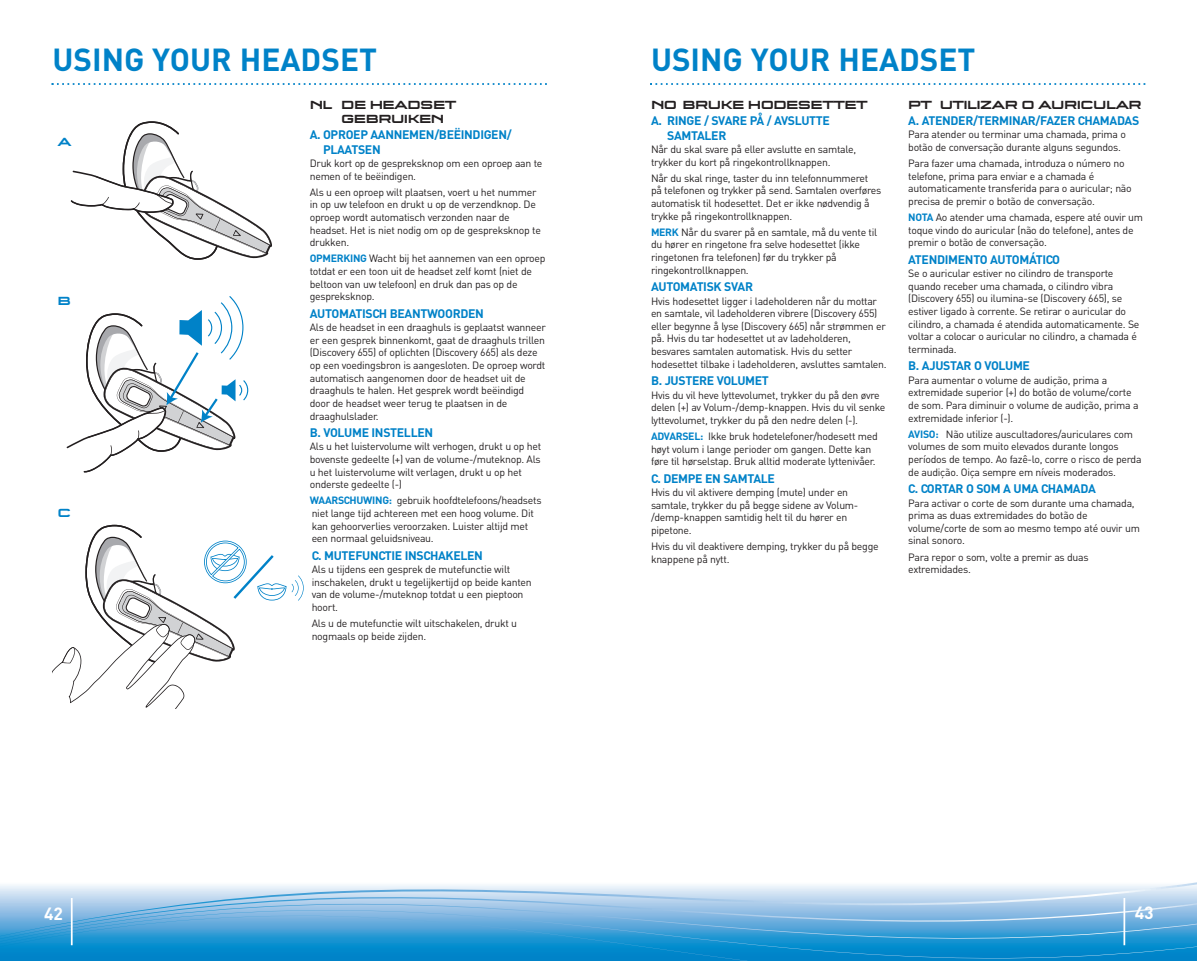
<style>
.page{position:relative;width:1197px;height:961px;background:#fff}
.page>*{position:absolute;margin:0;border:0;box-sizing:border-box;transform-origin:0 0}
.t1{font:700 31.5px "DIN";color:#0082c8}
.t2{font:700 17.5px "DIN";color:#fff}
.t3{font:700 12.25px/14.7px "DIN";letter-spacing:-.025em;color:#0082c8}
.t4{font:700 12.25px/14px "Q Type Ext";letter-spacing:-.05em;color:#231f20}
.t5{font:700 12.25px "Q Type Ext";color:#0082c8}
.t6{font:10.5px/12.6px "DIN";letter-spacing:-.025em;color:#231f20}
.s1{font-weight:700;color:#0082c8}
</style>
<div class="page">
<svg style="left:651px;top:83px;width:494px;height:2px"></svg>
<svg style="left:0;top:882px;width:1197px;height:27px"></svg>
<svg style="left:0;top:909px;width:1197px;height:4px;background:#92bee4"></svg>
<svg style="left:0;top:913px;width:1197px;height:48px;background:#339ad4"></svg>
<svg style="left:52px;top:83px;width:495px;height:2px"></svg>
<svg style="left:71px;top:121px;width:201px;height:139px"></svg>
<svg style="left:67px;top:296px;width:181px;height:176px"></svg>
<svg style="left:292px;top:575px;width:12px;height:26px"></svg>
<svg style="left:52px;top:524px;width:234px;height:184px"></svg>
<hr style="left:71px;top:898px;width:2px;height:47px;background:#fff">
<hr style="left:1123px;top:898px;width:2px;height:47px;background:#fff">
<h1 class="t1" style="left:52px;top:41px;width:326px">USING YOUR HEADSET</h1>
<h1 class="t1" style="left:651px;top:41px;width:326px">USING YOUR HEADSET</h1>
<p class="t5" style="left:57px;top:138px;width:16px">A</p>
<p class="t5" style="left:57px;top:297px;width:15px">B</p>
<p class="t5" style="left:57px;top:509px;width:15px">C</p>
<p class="t4" style="left:341px;top:100px;width:117px;text-indent:-32px">NL DE HEADSET<br>GEBRUIKEN</p>
<p class="t3" style="left:323px;top:127px;width:190px;text-indent:-13px">A. OPROEP AANNEMEN/BEËINDIGEN/<br>PLAATSEN</p>
<p class="t6" style="left:310px;top:157px;width:234px">Druk kort op de gespreksknop om een oproep aan te nemen of te beëindigen.</p>
<p class="t6" style="left:310px;top:185px;width:233px">Als u een oproep wilt plaatsen, voert u het nummer in op uw telefoon en drukt u op de verzendknop. De oproep wordt automatisch verzonden naar de headset. Het is niet nodig om op de gespreksknop te drukken.</p>
<p class="t6" style="left:310px;top:252px;width:237px"><span class="s1">OPMERKING</span> Wacht bij het aannemen van een oproep totdat er een toon uit de headset zelf komt (niet de beltoon van uw telefoon) en druk dan pas op de gespreksknop.</p>
<p class="t3" style="left:310px;top:306px;width:176px">AUTOMATISCH BEANTWOORDEN</p>
<p class="t6" style="left:310px;top:321px;width:238px">Als de headset in een draaghuls is geplaatst wanneer er een gesprek binnenkomt, gaat de draaghuls trillen (Discovery 655) of oplichten (Discovery 665) als deze op een voedingsbron is aangesloten. De oproep wordt automatisch aangenomen door de headset uit de draaghuls te halen. Het gesprek wordt beëindigd door de headset weer terug te plaatsen in de draaghulslader.</p>
<p class="t3" style="left:310px;top:425px;width:125px">B. VOLUME INSTELLEN</p>
<p class="t6" style="left:310px;top:440px;width:233px">Als u het luistervolume wilt verhogen, drukt u op het bovenste gedeelte (+) van de volume-/muteknop. Als u het luistervolume wilt verlagen, drukt u op het onderste gedeelte (-)</p>
<p class="t6" style="left:310px;top:494px;width:233px"><span class="s1">WAARSCHUWING:</span> gebruik hoofdtelefoons/headsets niet lange tijd achtereen met een hoog volume. Dit kan gehoorverlies veroorzaken. Luister altijd met een normaal geluidsniveau.</p>
<p class="t3" style="left:312px;top:547px;width:173px">C. MUTEFUNCTIE INSCHAKELEN</p>
<p class="t6" style="left:312px;top:563px;width:222px">Als u tijdens een gesprek de mutefunctie wilt inschakelen, drukt u tegelijkertijd op beide kanten van de volume-/muteknop totdat u een pieptoon hoort.</p>
<p class="t6" style="left:312px;top:617px;width:207px">Als u de mutefunctie wilt uitschakelen, drukt u nogmaals op beide zijden.</p>
<p class="t4" style="left:651px;top:100px;width:218px">NO BRUKE HODESETTET</p>
<p class="t3" style="left:667px;top:113px;width:164px;text-indent:-16px">A. RINGE / SVARE PÅ / AVSLUTTE<br>SAMTALER</p>
<p class="t6" style="left:651px;top:143px;width:207px">Når du skal svare på eller avslutte en samtale, trykker du kort på ringekontrollknappen.</p>
<p class="t6" style="left:651px;top:171px;width:232px">Når du skal ringe, taster du inn telefonnummeret på telefonen og trykker på send. Samtalen overføres automatisk til hodesettet. Det er ikke nødvendig å trykke på ringekontrollknappen.</p>
<p class="t6" style="left:651px;top:225px;width:228px"><span class="s1">MERK</span> Når du svarer på en samtale, må du vente til du hører en ringetone fra selve hodesettet (ikke ringetonen fra telefonen) før du trykker på ringekontrollknappen.</p>
<p class="t3" style="left:651px;top:279px;width:104px">AUTOMATISK SVAR</p>
<p class="t6" style="left:651px;top:294px;width:237px">Hvis hodesettet ligger i ladeholderen når du mottar en samtale, vil ladeholderen vibrere (Discovery 655) eller begynne å lyse (Discovery 665) når strømmen er på. Hvis du tar hodesettet ut av ladeholderen, besvares samtalen automatisk. Hvis du setter hodesettet tilbake i ladeholderen, avsluttes samtalen.</p>
<p class="t3" style="left:651px;top:373px;width:119px">B. JUSTERE VOLUMET</p>
<p class="t6" style="left:651px;top:388px;width:236px">Hvis du vil heve lyttevolumet, trykker du på den øvre delen (+) av Volum-/demp-knappen. Hvis du vil senke lyttevolumet, trykker du på den nedre delen (-).</p>
<p class="t6" style="left:651px;top:429px;width:228px"><span class="s1">ADVARSEL:</span> Ikke bruk hodetelefoner/hodesett med høyt volum i lange perioder om gangen. Dette kan føre til hørselstap. Bruk alltid moderate lyttenivåer.</p>
<p class="t3" style="left:651px;top:470px;width:125px">C. DEMPE EN SAMTALE</p>
<p class="t6" style="left:651px;top:485px;width:209px">Hvis du vil aktivere demping (mute) under en samtale, trykker du på begge sidene av Volum-/demp-knappen samtidig helt til du hører en pipetone.</p>
<p class="t6" style="left:651px;top:539px;width:229px">Hvis du vil deaktivere demping, trykker du på begge knappene på nytt.</p>
<p class="t4" style="left:908px;top:100px;width:235px">PT UTILIZAR O AURICULAR</p>
<p class="t3" style="left:908px;top:113px;width:233px">A. ATENDER/TERMINAR/FAZER CHAMADAS</p>
<p class="t6" style="left:908px;top:128px;width:219px">Para atender ou terminar uma chamada, prima o botão de conversação durante alguns segundos.</p>
<p class="t6" style="left:908px;top:157px;width:225px">Para fazer uma chamada, introduza o número no telefone, prima para enviar e a chamada é automaticamente transferida para o auricular; não precisa de premir o botão de conversação.</p>
<p class="t6" style="left:908px;top:211px;width:236px"><span class="s1">NOTA</span> Ao atender uma chamada, espere até ouvir um toque vindo do auricular (não do telefone), antes de premir o botão de conversação.</p>
<p class="t3" style="left:908px;top:252px;width:153px">ATENDIMENTO AUTOMÁTICO</p>
<p class="t6" style="left:908px;top:267px;width:233px">Se o auricular estiver no cilindro de transporte quando receber uma chamada, o cilindro vibra (Discovery 655) ou ilumina-se (Discovery 665), se estiver ligado à corrente. Se retirar o auricular do cilindro, a chamada é atendida automaticamente. Se voltar a colocar o auricular no cilindro, a chamada é terminada.</p>
<p class="t3" style="left:908px;top:358px;width:123px">B. AJUSTAR O VOLUME</p>
<p class="t6" style="left:908px;top:373px;width:232px">Para aumentar o volume de audição, prima a extremidade superior (+) do botão de volume/corte de som. Para diminuir o volume de audição, prima a extremidade inferior (-).</p>
<p class="t6" style="left:908px;top:427px;width:235px"><span class="s1">AVISO:</span> Não utilize auscultadores/auriculares com volumes de som muito elevados durante longos períodos de tempo. Ao fazê-lo, corre o risco de perda de audição. Oiça sempre em níveis moderados.</p>
<p class="t3" style="left:908px;top:481px;width:189px">C. CORTAR O SOM A UMA CHAMADA</p>
<p class="t6" style="left:908px;top:496px;width:233px">Para activar o corte de som durante uma chamada, prima as duas extremidades do botão de volume/corte de som ao mesmo tempo até ouvir um sinal sonoro.</p>
<p class="t6" style="left:908px;top:550px;width:182px">Para repor o som, volte a premir as duas extremidades.</p>
<h2 class="t2" style="left:44px;top:903px;width:20px">42</h2>
<h2 class="t2" style="left:1135px;top:902px;width:20px">43</h2>
</div>
